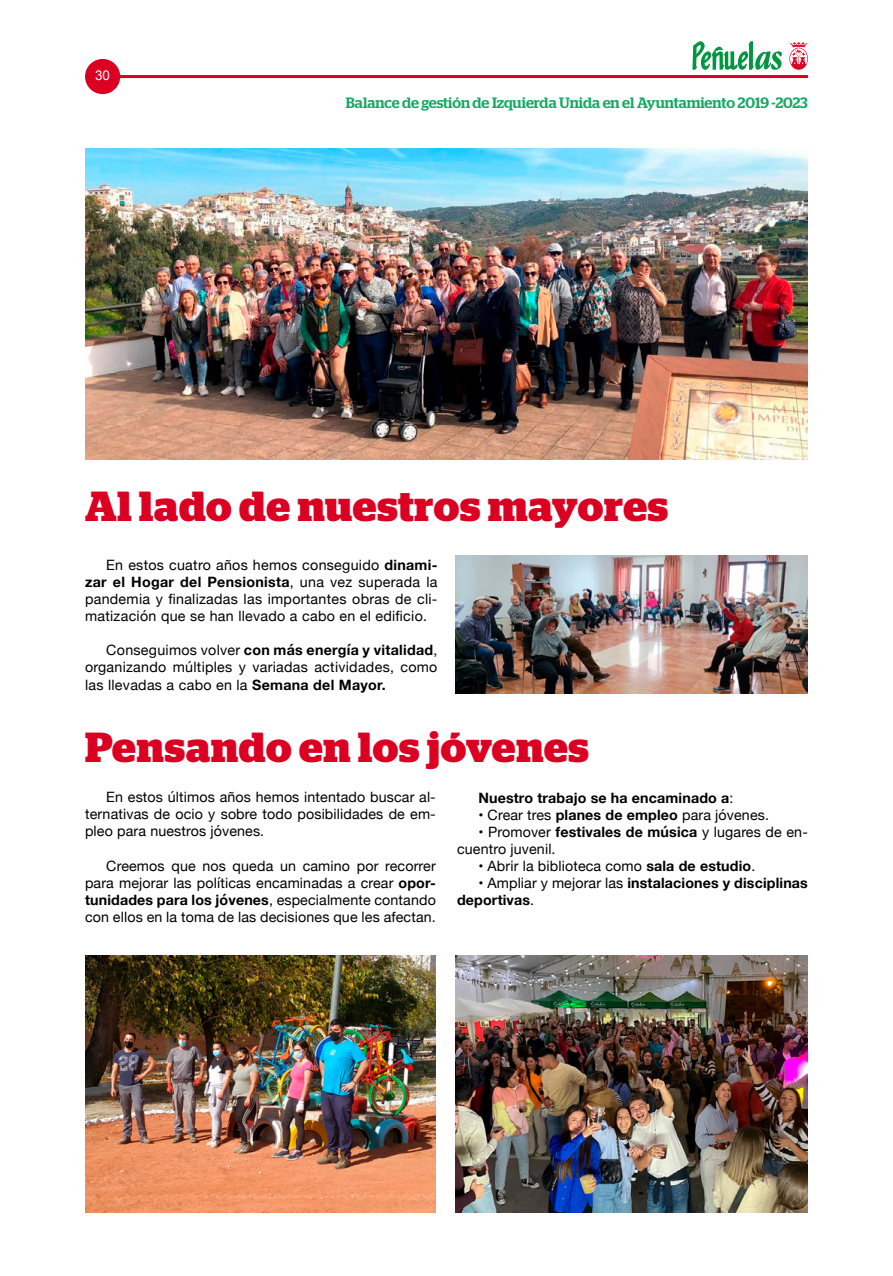
<style>
.page{position:relative;width:893px;height:1276px;background:#fff}
.page>*{position:absolute;margin:0;border:0;box-sizing:border-box;transform-origin:0 0}
.t1{font:700 42px "Stag";letter-spacing:.015em;color:#db0022}
.t2{font:500 15px "Stag";color:#12a961}
.t3{font:14.25px/17.1px "Helvetica Neue";letter-spacing:.01em;color:#000;text-align:justify}
.t4{font:700 14.25px/17.1px "Helvetica Neue";letter-spacing:.01em;color:#000}
.t5{font:13.5px "Arial";color:#fff}
.s1{font-weight:700}
.s2{font-weight:400}
</style>
<div class="page">
<svg style="left:789px;top:42px;width:19px;height:28px"></svg>
<hr style="left:85px;top:75px;width:723px;height:3px;background:#db0022">
<div style="left:85px;top:59px;width:35px;height:35px;background:#db0022;border-radius:50%"></div>
<svg style="left:692px;top:41px;width:90px;height:29px"></svg>
<img style="left:85px;top:149px;width:723px;height:310px">
<img style="left:455px;top:556px;width:353px;height:138px">
<img style="left:85px;top:955px;width:351px;height:257px">
<img style="left:455px;top:955px;width:353px;height:257px">
<p class="t5" style="left:95px;top:66px;width:17px">30</p>
<p class="t2" style="left:346px;top:94px;width:463px">Balance de gestión de Izquierda Unida en el Ayuntamiento 2019 -2023</p>
<h1 class="t1" style="left:85px;top:482px;width:585px">Al lado de nuestros mayores</h1>
<p class="t3" style="left:85px;top:557px;width:354px;text-indent:21px">En estos cuatro años hemos conseguido <span class="s1">dinami&shy;zar el Hogar del Pensionista</span>, una vez superada la pandemia y finalizadas las importantes obras de cli&shy;matización que se han llevado a cabo en el edificio.</p>
<p class="t3" style="left:85px;top:642px;width:354px;text-indent:21px">Conseguimos volver <span class="s1">con más energía y vitalidad</span>, organizando múltiples y variadas actividades, como las llevadas a cabo en la <span class="s1">Semana del Mayor.</span></p>
<h1 class="t1" style="left:85px;top:722px;width:506px">Pensando en los jóvenes</h1>
<p class="t3" style="left:85px;top:789px;width:352px;text-indent:21px">En estos últimos años hemos intentado buscar al&shy;ternativas de ocio y sobre todo posibilidades de em&shy;pleo para nuestros jóvenes.</p>
<p class="t3" style="left:85px;top:858px;width:352px;text-indent:21px">Creemos que nos queda un camino por recorrer para mejorar las políticas encaminadas a crear <span class="s1">opor&shy;tunidades para los jóvenes</span>, especialmente contando con ellos en la toma de las decisiones que les afectan.</p>
<p class="t4" style="left:478px;top:789px;width:257px">Nuestro trabajo se ha encaminado a<span class="s2">:</span></p>
<p class="t3" style="left:478px;top:807px;width:292px">• Crear tres <span class="s1">planes de empleo</span> para jóvenes.</p>
<p class="t3" style="left:457px;top:824px;width:352px;text-indent:21px">• Promover <span class="s1">festivales de música</span> y lugares de en&shy;cuentro juvenil.</p>
<p class="t3" style="left:478px;top:858px;width:278px">• Abrir la biblioteca como <span class="s1">sala de estudio</span>.</p>
<p class="t4" style="left:457px;top:875px;width:352px;text-indent:21px"><span class="s2">• Ampliar y mejorar las</span> instalaciones y disciplinas deportivas<span class="s2">.</span></p>
</div>
